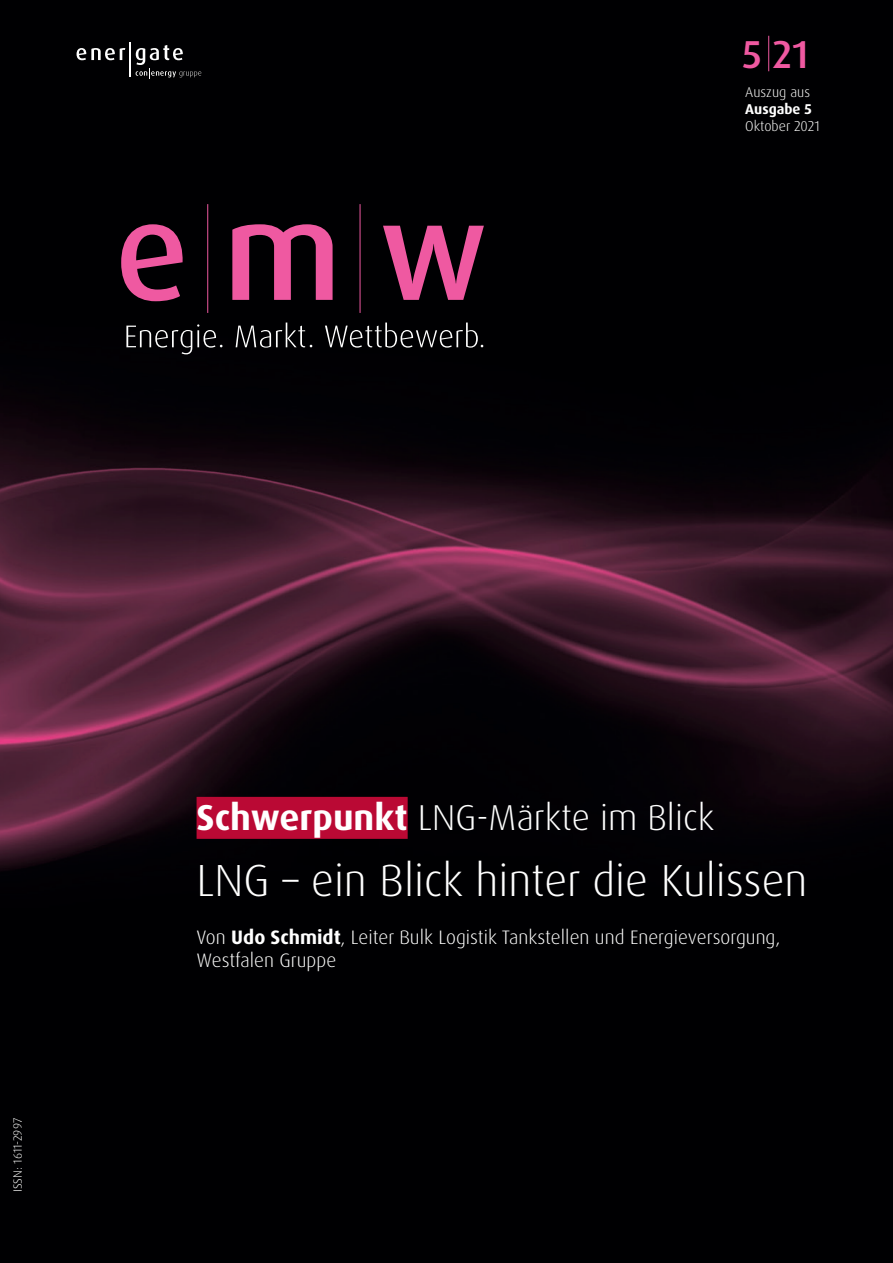
<style>
.page{position:relative;width:893px;height:1263px;background:#fff}
.page>*{position:absolute;margin:0;border:0;box-sizing:border-box;transform-origin:0 0}
._03_Titel_Sonderdruc{font:300 45px "Dax Pro";color:#fff}
._1_Zahl_-_HEFTFARBE{font:500 39px "Dax Pro";color:#ef59a1}
._03_Rubrik_Sonderdru{font:300 36px "Dax Pro";color:#fff}
._03_titel_klein{font:300 19.5px/22.5px "Dax Pro";color:#fff}
._1_Monat{font:300 14.25px "Dax Pro";color:#fff}
._1_Ausgabe{font:300 14.25px "Dax Pro";color:#fff}
._1_Ausgabe-2{font:700 14.25px "Dax Pro";color:#fff}
.t1{font:300 12px "Dax Pro";color:#fff}
.s1{font-weight:700}
</style>
<div class="page">
<img style="left:0;top:0;width:893px;height:1263px">
<hr style="left:768px;top:36px;width:1px;height:35px;background:#ef59a1">
<svg style="left:77px;top:48px;width:48px;height:12px"></svg>
<hr style="left:130px;top:43px;width:1px;height:34px;background:#fff">
<svg style="left:136px;top:45px;width:65px;height:34px;background:#2a2a2b"></svg>
<svg style="left:121px;top:224px;width:62px;height:77px;background:#782d52"></svg>
<svg style="left:232px;top:224px;width:101px;height:76px;background:#813058"></svg>
<svg style="left:383px;top:226px;width:101px;height:74px;background:#742b4f"></svg>
<hr style="left:360px;top:204px;width:1px;height:109px;background:#ef59a1">
<hr style="left:207px;top:204px;width:1px;height:109px;background:#ef59a1">
<svg style="left:126px;top:324px;width:96px;height:30px;background:#252527"></svg>
<svg style="left:236px;top:323px;width:76px;height:25px;background:#2d2d2f"></svg>
<svg style="left:325px;top:323px;width:158px;height:25px;background:#2c2c2e"></svg>
<div style="left:197px;top:797px;width:211px;height:42px;background:#ba0934"></div>
<p class="_1_Zahl_-_HEFTFARBE" style="left:742px;top:30px;width:68px">5 21</p>
<p class="_1_Ausgabe" style="left:745px;top:83px;width:66px">Auszug aus</p>
<p class="_1_Ausgabe-2" style="left:745px;top:100px;width:68px">Ausgabe 5</p>
<p class="_1_Monat" style="left:745px;top:117px;width:76px">Oktober 2021</p>
<p class="t1" style="left:10px;top:1192px;width:75px;rotate:-90deg">ISSN: 1611-2997</p>
<p class="_03_Rubrik_Sonderdru" style="left:197px;top:794px;width:519px"><span class="s1">Schwerpunkt</span> LNG-Märkte im Blick</p>
<p class="_03_Titel_Sonderdruc" style="left:197px;top:852px;width:612px">LNG – ein Blick hinter die Kulissen</p>
<p class="_03_titel_klein" style="left:197px;top:926px;width:585px">Von <span class="s1">Udo Schmidt</span>, Leiter Bulk Logistik Tankstellen und Energieversorgung,<br>Westfalen Gruppe</p>
</div>
